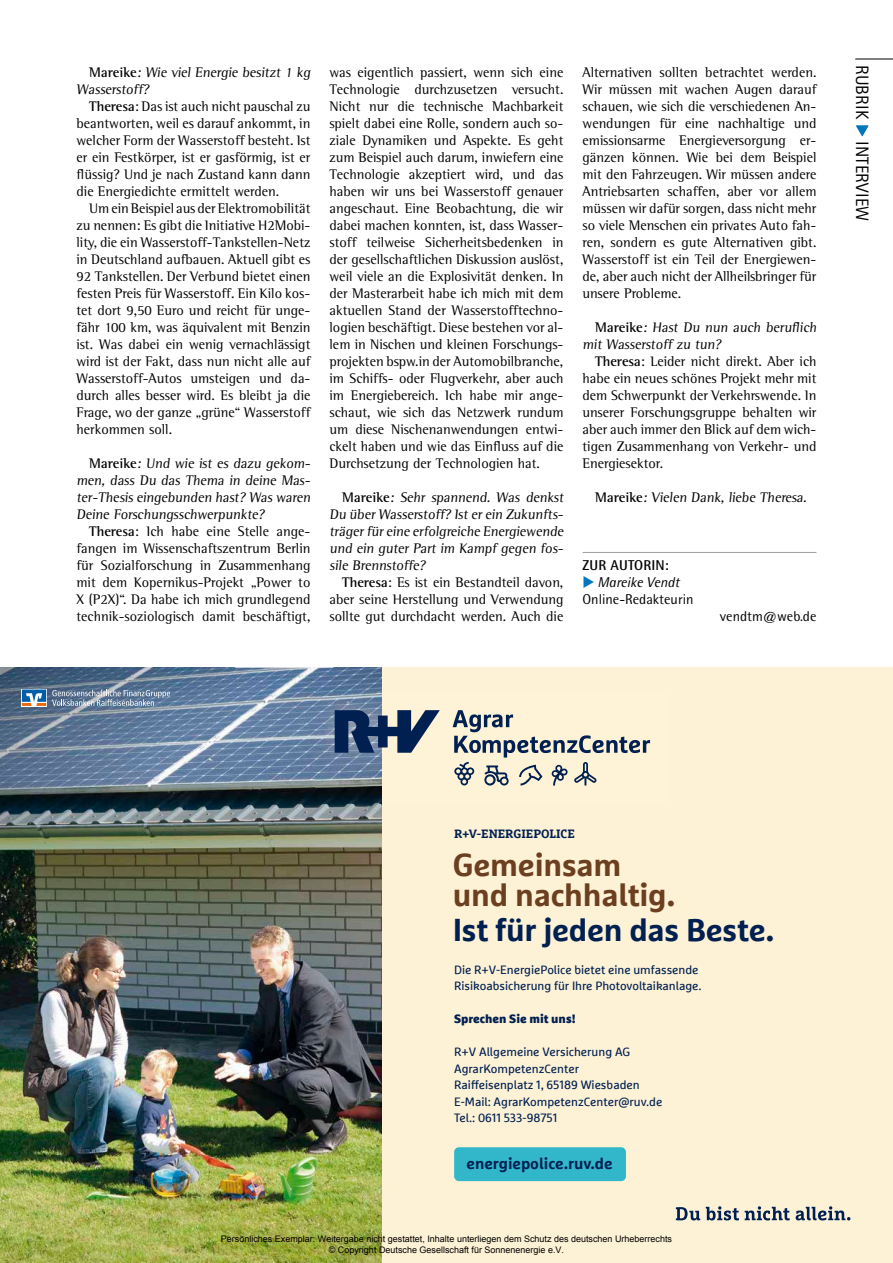
<style>
.page{position:relative;width:893px;height:1263px;background:#fff}
.page>*{position:absolute;margin:0;border:0;box-sizing:border-box;transform-origin:0 0}
.t1{font:700 31.5px/30px "Marselisfor Ru V";letter-spacing:-.01em;color:#6c3f20}
.t2{font:700 31.5px "Marselisfor Ru V";letter-spacing:-.01em;color:#002051}
.t3{font:18px "Rotis Sans Serif Std";letter-spacing:.01em;color:#000}
.t4{font:700 15.75px "Marselisfor Ru V";color:#002051}
.t5{font:14.25px/17px "Rotis Semi Serif Std";color:#000;text-align:justify}
.t6{font:14.25px/17px "Rotis Semi Sans Std";color:#000}
.t7{font:700 14.25px "Rotis Semi Sans Std";letter-spacing:.01em;color:#000}
.t8{font:12px/16.5px "Marselisfor Ru V";color:#002051}
.t9{font:900 12px "Marselisfor Ru V";color:#002051}
.t10{font:700 12px "Marselisfor Ru V Slab";color:#002051}
.t11{font:9px/10.8px "Arial";color:#000;text-align:center}
.s1{font-weight:700}
.s2{color:#0076bd}
.s3{font-style:italic}
</style>
<div class="page">
<hr style="left:855px;top:59px;width:38px;height:1px;background:#000">
<svg style="left:856px;top:125px;width:13px;height:12px"></svg>
<hr style="left:583px;top:552px;width:233px;height:1px;background:#9c9d9f">
<img style="left:0;top:830px;width:383px;height:433px">
<img style="left:0;top:668px;width:333px;height:162px">
<img style="left:333px;top:668px;width:50px;height:23px">
<img style="left:333px;top:803px;width:50px;height:27px">
<div style="left:383px;top:668px;width:510px;height:595px;background:#fef2d6"></div>
<svg style="left:52px;top:689px;width:118px;height:17px;background:#7d91a9"></svg>
<svg style="left:21px;top:689px;width:26px;height:17px"></svg>
<svg style="left:22px;top:689px;width:24px;height:17px"></svg>
<img style="left:316px;top:691px;width:335px;height:112px">
<svg style="left:335px;top:710px;width:105px;height:43px"></svg>
<svg style="left:453px;top:710px;width:197px;height:75px"></svg>
<svg style="left:676px;top:1207px;width:24px;height:13px"></svg>
<svg style="left:706px;top:1206px;width:144px;height:15px"></svg>
<div style="left:454px;top:1147px;width:172px;height:34px;background:#31b7c9;border-radius:5px"></div>
<p class="t5" style="left:77px;top:63px;width:237px;text-indent:13px"><span class="s1">Mareike</span>: Wie viel Energie besitzt 1 kg<br>Wasserstoff?</p>
<p class="t5" style="left:77px;top:97px;width:235px;text-indent:13px"><span class="s1">Theresa</span>: Das ist auch nicht pauschal zu beantworten, weil es darauf ankommt, in welcher Form der Wasserstoff besteht. Ist er ein Festkörper, ist er gasförmig, ist er flüssig? Und je nach Zustand kann dann die Energiedichte ermittelt werden.</p>
<p class="t5" style="left:77px;top:199px;width:235px;text-indent:13px">Um ein Beispiel aus der Elektromobilität zu nennen: Es gibt die Initiative H2Mobi&shy;lity, die ein Wasserstoff-Tankstellen-Netz in Deutschland aufbauen. Aktuell gibt es 92 Tankstellen. Der Verbund bietet einen festen Preis für Wasserstoff. Ein Kilo kos&shy;tet dort 9,50 Euro und reicht für unge&shy;fähr 100 km, was äquivalent mit Benzin ist. Was dabei ein wenig vernachlässigt wird ist der Fakt, dass nun nicht alle auf Wasserstoff-Autos umsteigen und da&shy;durch alles besser wird. Es bleibt ja die Frage, wo der ganze „grüne“ Wasserstoff herkommen soll.</p>
<p class="t5" style="left:77px;top:454px;width:237px;text-indent:13px"><span class="s1">Mareike</span>: Und wie ist es dazu gekom&shy;men, dass Du das Thema in deine Mas&shy;ter-Thesis eingebunden hast? Was waren Deine Forschungsschwerpunkte?</p>
<p class="t5" style="left:77px;top:522px;width:235px;text-indent:13px"><span class="s1">Theresa</span>: Ich habe eine Stelle ange&shy;fangen im Wissenschaftszentrum Berlin für Sozialforschung in Zusammenhang mit dem Kopernikus-Projekt „Power to X (P2X)“. Da habe ich mich grundlegend technik-soziologisch damit beschäftigt,</p>
<p class="t5" style="left:330px;top:63px;width:235px">was eigentlich passiert, wenn sich eine Technologie durchzusetzen versucht.<br>Nicht nur die technische Machbarkeit spielt dabei eine Rolle, sondern auch so&shy;ziale Dynamiken und Aspekte. Es geht zum Beispiel auch darum, inwiefern eine Technologie akzeptiert wird, und das haben wir uns bei Wasserstoff genauer angeschaut. Eine Beobachtung, die wir dabei machen konnten, ist, dass Wasser&shy;stoff teilweise Sicherheitsbedenken in der gesellschaftlichen Diskussion auslöst, weil viele an die Explosivität denken. In der Masterarbeit habe ich mich mit dem aktuellen Stand der Wasserstofftechno&shy;logien beschäftigt. Diese bestehen vor al&shy;lem in Nischen und kleinen Forschungs&shy;projekten bspw.in der Automobilbranche, im Schiffs- oder Flugverkehr, aber auch im Energiebereich. Ich habe mir ange&shy;schaut, wie sich das Netzwerk rundum um diese Nischenanwendungen entwi&shy;ckelt haben und wie das Einfluss auf die Durchsetzung der Technologien hat.</p>
<p class="t5" style="left:330px;top:488px;width:237px;text-indent:13px"><span class="s1">Mareike</span>: Sehr spannend. Was denkst Du über Wasserstoff? Ist er ein Zukunfts&shy;träger für eine erfolgreiche Energiewende und ein guter Part im Kampf gegen fos&shy;sile Brennstoffe?</p>
<p class="t5" style="left:330px;top:573px;width:235px;text-indent:13px"><span class="s1">Theresa</span>: Es ist ein Bestandteil davon, aber seine Herstellung und Verwendung sollte gut durchdacht werden. Auch die</p>
<p class="t5" style="left:583px;top:63px;width:235px">Alternativen sollten betrachtet werden.<br>Wir müssen mit wachen Augen darauf schauen, wie sich die verschiedenen An&shy;wendungen für eine nachhaltige und emissionsarme Energieversorgung er&shy;gänzen können. Wie bei dem Beispiel mit den Fahrzeugen. Wir müssen andere Antriebsarten schaffen, aber vor allem müssen wir dafür sorgen, dass nicht mehr so viele Menschen ein privates Auto fah&shy;ren, sondern es gute Alternativen gibt.<br>Wasserstoff ist ein Teil der Energiewen&shy;de, aber auch nicht der Allheilsbringer für unsere Probleme.</p>
<p class="t5" style="left:583px;top:318px;width:237px;text-indent:13px"><span class="s1">Mareike</span>: Hast Du nun auch beruflich mit Wasserstoff zu tun?</p>
<p class="t5" style="left:583px;top:352px;width:235px;text-indent:13px"><span class="s1">Theresa</span>: Leider nicht direkt. Aber ich habe ein neues schönes Projekt mehr mit dem Schwerpunkt der Verkehrswende. In unserer Forschungsgruppe behalten wir aber auch immer den Blick auf dem wich&shy;tigen Zusammenhang von Verkehr- und Energiesektor.</p>
<p class="t5" style="left:595px;top:488px;width:215px"><span class="s1">Mareike</span>: Vielen Dank, liebe Theresa.</p>
<p class="t7" style="left:583px;top:556px;width:88px">ZUR AUTORIN:</p>
<p class="t6" style="left:583px;top:573px;width:113px"><span class="s2">◆</span> <span class="s3">Mareike Vendt<br></span>Online-Redakteurin</p>
<p class="t6" style="left:720px;top:607px;width:98px">vendtm@web.de</p>
<p class="t3" style="left:873px;top:65px;width:158px;rotate:90deg">RUBRIK <span class="s2">◆</span> INTERVIEW</p>
<p class="t10" style="left:454px;top:826px;width:122px">R+V-ENERGIEPOLICE</p>
<h1 class="t1" style="left:453px;top:849px;width:224px">Gemeinsam und nachhaltig.</h1>
<h1 class="t2" style="left:453px;top:910px;width:323px">Ist für jeden das Beste.</h1>
<p class="t8" style="left:454px;top:961px;width:249px">Die R+V-EnergiePolice bietet eine umfassende<br>Risikoabsicherung für Ihre Photovoltaikanlage.</p>
<p class="t9" style="left:454px;top:1011px;width:123px">Sprechen Sie mit uns!</p>
<p class="t8" style="left:454px;top:1043px;width:210px">R+V Allgemeine Versicherung AG<br>AgrarKompetenzCenter<br>Raiffeisenplatz 1, 65189 Wiesbaden<br>E-Mail: AgrarKompetenzCenter@ruv.de<br>Tel.: 0611 533-98751</p>
<p class="t4" style="left:467px;top:1154px;width:148px">energiepolice.ruv.de</p>
<p class="t11" style="left:221px;top:1233px;width:453px">Persönliches Exemplar: Weitergabe nicht gestattet, Inhalte unterliegen dem Schutz des deutschen Urheberrechts © Copyright Deutsche Gesellschaft für Sonnenenergie e.V.</p>
</div>
